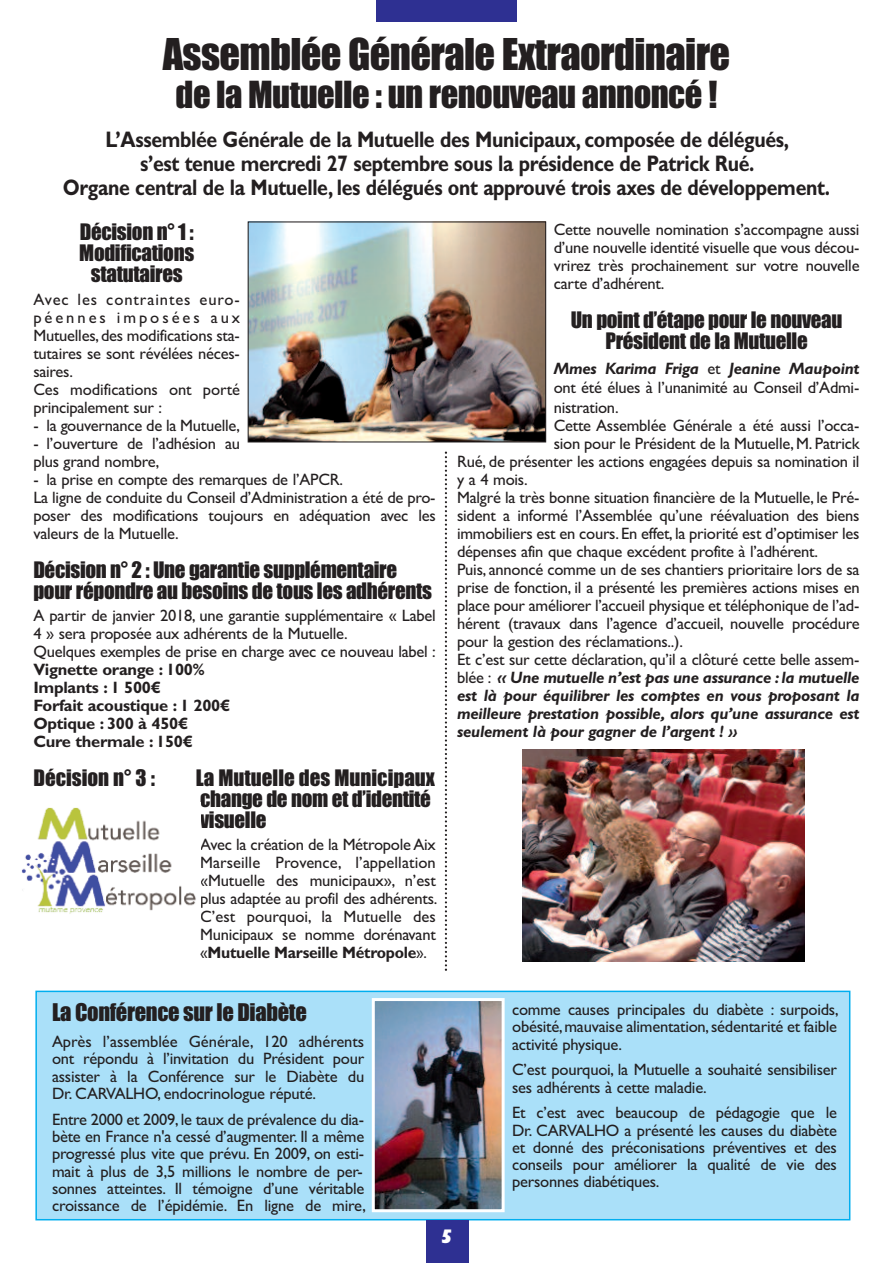
<style>
.page{position:relative;width:893px;height:1263px;background:#fff}
.page>*{position:absolute;margin:0;border:0;box-sizing:border-box;transform-origin:0 0}
.t1{font:40.5px "Impact";letter-spacing:-.015em;color:#231f20}
.t2{font:34.5px "Impact";letter-spacing:-.015em;color:#231f20}
.t3{font:700 22.5px/24.3px "Gill Sans";letter-spacing:-.02em;color:#231f20;text-align:center;scale:.86 1}
.t4{font:22.5px "Impact";letter-spacing:-.015em;color:#231f20}
.t5{font:21px/21px "Impact";letter-spacing:-.015em;color:#231f20;text-align:center}
.t6{font:19.5px "Gill Sans Extra Bold Display";color:#fff}
.t7{font:16.5px/18px "Gill Sans";letter-spacing:-.015em;color:#231f20}
.t8{font:italic 700 16.5px "Gill Sans";letter-spacing:-.015em;color:#231f20}
.t9{font:700 16.5px/18px "Gill Sans";letter-spacing:-.02em;color:#231f20}
.s1{font-weight:700}
.s2{font-weight:700;font-style:italic}
.s3{font-weight:400;font-style:normal}
</style>
<div class="page">
<div style="left:37px;top:992px;width:812px;height:227px;background:#aae0f9"></div>
<div style="left:35px;top:990px;width:815px;height:230px;border:2px solid #00aeef"></div>
<div style="left:426px;top:1220px;width:43px;height:43px;background:#2e3092"></div>
<div style="left:376px;top:0;width:141px;height:21px;background:#2e3092"></div>
<img style="left:21px;top:807px;width:175px;height:107px">
<img style="left:523px;top:749px;width:282px;height:213px">
<img style="left:250px;top:223px;width:294px;height:217px">
<div style="left:248px;top:221px;width:298px;height:221px;border:1px solid #231f20"></div>
<img style="left:376px;top:1002px;width:125px;height:206px">
<div style="left:372px;top:998px;width:133px;height:214px;border:3px solid #fff"></div>
<svg style="left:445px;top:452px;width:2px;height:519px"></svg>
<h1 class="t1" style="left:163px;top:32px;width:569px">Assemblée Générale Extraordinaire</h1>
<h2 class="t2" style="left:176px;top:75px;width:543px">de la Mutuelle : un renouveau annoncé !</h2>
<h3 class="t3" style="left:63px;top:129px;width:894px">L’Assemblée Générale de la Mutuelle des Municipaux, composée de délégués,<br>s’est tenue mercredi 27 septembre sous la présidence de Patrick Rué.<br>Organe central de la Mutuelle, les délégués ont approuvé trois axes de développement.</h3>
<p class="t5" style="left:79px;top:223px;width:116px">Décision n° 1 :<br>Modifications statutaires</p>
<p class="t7" style="left:33px;top:290px;width:208px">Avec les contraintes euro&shy;péennes imposées aux<br>Mutuelles,des modifications sta&shy;tutaires se sont révélées néces&shy;saires.<br>Ces modifications ont porté principalement sur :</p>
<p class="t7" style="left:33px;top:416px;width:208px">- la gouvernance de la Mutuelle,</p>
<p class="t7" style="left:33px;top:434px;width:208px">- l’ouverture de l’adhésion au plus grand nombre,</p>
<p class="t7" style="left:33px;top:470px;width:404px">- la prise en compte des remarques de l’APCR.<br>La ligne de conduite du Conseil d’Administration a été de pro&shy;poser des modifications toujours en adéquation avec les valeurs de la Mutuelle.</p>
<p class="t5" style="left:33px;top:560px;width:400px;text-align:left">Décision n° 2 : Une garantie supplémentaire pour répondre au besoins de tous les adhérents</p>
<p class="t7" style="left:33px;top:606px;width:404px">A partir de janvier 2018, une garantie supplémentaire « Label<br>4 » sera proposée aux adhérents de la Mutuelle.<br>Quelques exemples de prise en charge avec ce nouveau label :</p>
<p class="t9" style="left:33px;top:662px;width:199px">Vignette orange : 100%<br>Implants : 1 500€<br>Forfait acoustique : 1 200€<br>Optique : 300 à 450€<br>Cure thermale : 150€</p>
<p class="t5" style="left:33px;top:768px;width:123px">Décision n° 3 :</p>
<p class="t5" style="left:196px;top:768px;width:241px;text-align:left">La Mutuelle des Municipaux change de nom et d’identité visuelle</p>
<p class="t7" style="left:200px;top:835px;width:239px;text-align:justify">Avec la création de la Métropole Aix Marseille Provence, l’appellation «Mutuelle des municipaux», n’est plus adaptée au profil des adhérents.<br>C’est pourquoi, la Mutuelle des Municipaux se nomme dorénavant «<span class="s1">Mutuelle Marseille Métropole</span>».</p>
<h3 class="t4" style="left:52px;top:1000px;width:256px">La Conférence sur le Diabète</h3>
<p class="t7" style="left:52px;top:1033px;width:314px;line-height:17.2px;text-align:justify">Après l’assemblée Générale, 120 adhérents ont répondu à l’invitation du Président pour assister à la Conférence sur le Diabète du Dr. CARVALHO, endocrinologue réputé.</p>
<p class="t7" style="left:52px;top:1110px;width:315px;line-height:17.2px">Entre 2000 et 2009, le taux de prévalence du dia&shy;bète en France n'a cessé d’augmenter. Il a même progressé plus vite que prévu. En 2009, on esti&shy;mait à plus de 3,5 millions le nombre de per&shy;sonnes atteintes. Il témoigne d’une véritable croissance de l’épidémie. En ligne de mire,</p>
<p class="t7" style="left:554px;top:221px;width:307px;text-align:justify">Cette nouvelle nomination s’accompagne aussi d’une nouvelle identité visuelle que vous décou&shy;vrirez très prochainement sur votre nouvelle carte d’adhérent.</p>
<p class="t5" style="left:571px;top:310px;width:273px">Un point d’étape pour le nouveau<br>Président de la Mutuelle</p>
<p class="t7" style="left:554px;top:358px;width:307px;line-height:19.8px;text-align:justify"><span class="s2">Mmes Karima Friga</span> et <span class="s2">Jeanine Maupoint </span>ont été élues à l’unanimité au Conseil d’Admi&shy;nistration.</p>
<p class="t7" style="left:554px;top:416px;width:307px">Cette Assemblée Générale a été aussi l’occa-</p>
<p class="t7" style="left:554px;top:434px;width:307px">sion pour le Président de la Mutuelle,M. Patrick</p>
<p class="t7" style="left:457px;top:452px;width:404px">Rué, de présenter les actions engagées depuis sa nomination il</p>
<p class="t7" style="left:457px;top:470px;width:72px">y a 4 mois.</p>
<p class="t7" style="left:457px;top:488px;width:404px">Malgré la très bonne situation financière de la Mutuelle, le Pré-</p>
<p class="t7" style="left:457px;top:506px;width:404px">sident a informé l’Assemblée qu’une réévaluation des biens</p>
<p class="t7" style="left:457px;top:524px;width:404px">immobiliers est en cours. En effet, la priorité est d’optimiser les</p>
<p class="t7" style="left:457px;top:542px;width:362px">dépenses afin que chaque excédent profite à l’adhérent.</p>
<p class="t7" style="left:457px;top:560px;width:404px">Puis, annoncé comme un de ses chantiers prioritaire lors de sa</p>
<p class="t7" style="left:457px;top:578px;width:404px">prise de fonction, il a présenté les premières actions mises en</p>
<p class="t7" style="left:457px;top:596px;width:404px">place pour améliorer l’accueil physique et téléphonique de l’ad-</p>
<p class="t7" style="left:457px;top:614px;width:404px">hérent (travaux dans l’agence d’accueil, nouvelle procédure</p>
<p class="t7" style="left:457px;top:632px;width:227px">pour la gestion des réclamations..).</p>
<p class="t7" style="left:457px;top:650px;width:404px">Et c’est sur cette déclaration, qu’il a clôturé cette belle assem-</p>
<p class="t8" style="left:457px;top:671px;width:404px"><span class="s3">blée :</span> « Une mutuelle n’est pas une assurance :la mutuelle</p>
<p class="t8" style="left:457px;top:689px;width:404px">est là pour équilibrer les comptes en vous proposant la</p>
<p class="t8" style="left:457px;top:707px;width:404px">meilleure prestation possible, alors qu’une assurance est</p>
<p class="t8" style="left:457px;top:725px;width:282px">seulement là pour gagner de l’argent ! »</p>
<p class="t7" style="left:512px;top:1001px;width:328px;line-height:17.2px;text-align:justify">comme causes principales du diabète : surpoids, obésité,mauvaise alimentation,sédentarité et faible activité physique.</p>
<p class="t7" style="left:512px;top:1061px;width:326px;line-height:17.2px">C’est pourquoi, la Mutuelle a souhaité sensibiliser ses adhérents à cette maladie.</p>
<p class="t7" style="left:512px;top:1104px;width:326px;line-height:17.2px;text-align:justify">Et c’est avec beaucoup de pédagogie que le Dr. CARVALHO a présenté les causes du diabète et donné des préconisations préventives et des conseils pour améliorer la qualité de vie des personnes diabétiques.</p>
<p class="t6" style="left:441px;top:1229px;width:12px">5</p>
</div>
